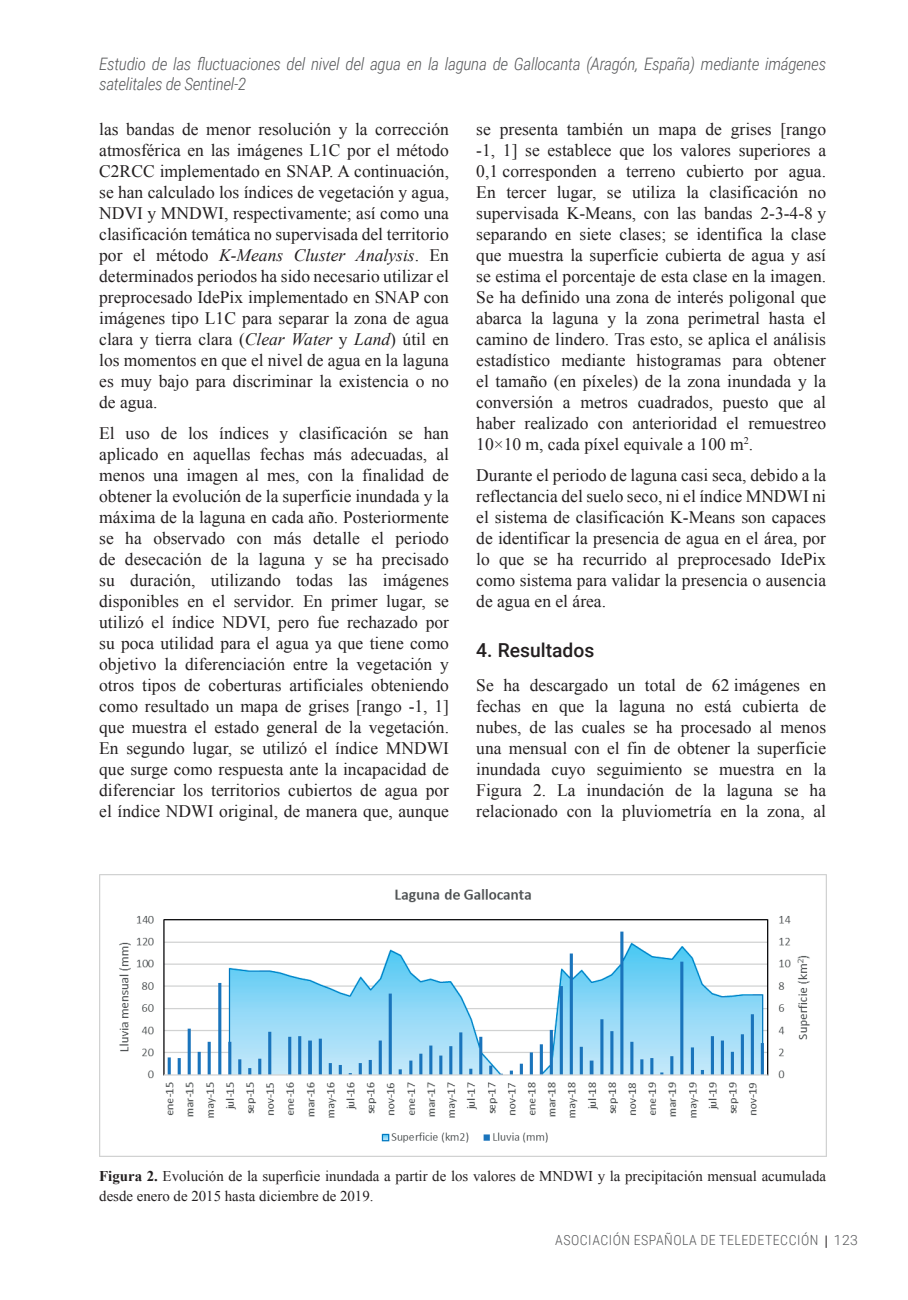
<style>
.page{position:relative;width:908px;height:1300px;background:#fff}
.page>*{position:absolute;margin:0;border:0;box-sizing:border-box;transform-origin:0 0}
.t1{font:500 19.25px "Roboto";color:#231f20}
.TD_06_TXT_GRAL_esp{font:17.5px/21px "Times New Roman";color:#231f20;text-align:justify}
.t2{font:italic 300 17.15px/20.7px "Roboto Condensed";letter-spacing:-.02em;color:#57585a}
.TD_09_PIE_FOTO{font:14.88px/19.9px "Times New Roman";color:#231f20}
.t3{font:300 14px "Roboto Condensed";letter-spacing:.035em;color:#57585a}
.t4{font:300 14px "Roboto";color:#57585a}
.s1{font-style:italic}
.s2{font-weight:700}
</style>
<div class="page">
<svg style="left:826px;top:1235px;width:1px;height:13px"></svg>
<img style="left:99px;top:874px;width:727px;height:282px">
<p class="t2" style="left:99px;top:53px;width:728px">Estudio de las fluctuaciones del nivel del agua en la laguna de Gallocanta (Aragón, España) mediante imágenes satelitales de Sentinel-2</p>
<p class="TD_06_TXT_GRAL_esp" style="left:99px;top:118px;width:351px">las bandas de menor resolución y la corrección atmosférica en las imágenes L1C por el método C2RCC implementado en SNAP. A continuación, se han calculado los índices de vegetación y agua, NDVI y MNDWI, respectivamente; así como una clasificación temática no supervisada del territorio por el método <span class="s1">K-Means Cluster Analysis</span>. En determinados periodos ha sido necesario utilizar el preprocesado IdePix implementado en SNAP con imágenes tipo L1C para separar la zona de agua clara y tierra clara (<span class="s1">Clear Water</span> y <span class="s1">Land</span>) útil en los momentos en que el nivel de agua en la laguna es muy bajo para discriminar la existencia o no de agua.</p>
<p class="TD_06_TXT_GRAL_esp" style="left:99px;top:422px;width:351px">El uso de los índices y clasificación se han aplicado en aquellas fechas más adecuadas, al menos una imagen al mes, con la finalidad de obtener la evolución de la superficie inundada y la máxima de la laguna en cada año. Posteriormente se ha observado con más detalle el periodo de desecación de la laguna y se ha precisado su duración, utilizando todas las imágenes disponibles en el servidor. En primer lugar, se utilizó el índice NDVI, pero fue rechazado por su poca utilidad para el agua ya que tiene como objetivo la diferenciación entre la vegetación y otros tipos de coberturas artificiales obteniendo como resultado un mapa de grises [rango -1, 1] que muestra el estado general de la vegetación.<br>En segundo lugar, se utilizó el índice MNDWI que surge como respuesta ante la incapacidad de diferenciar los territorios cubiertos de agua por el índice NDWI original, de manera que, aunque</p>
<p class="TD_06_TXT_GRAL_esp" style="left:476px;top:118px;width:351px">se presenta también un mapa de grises [rango -1, 1] se establece que los valores superiores a 0,1 corresponden a terreno cubierto por agua.<br>En tercer lugar, se utiliza la clasificación no supervisada K-Means, con las bandas 2-3-4-8 y separando en siete clases; se identifica la clase que muestra la superficie cubierta de agua y así se estima el porcentaje de esta clase en la imagen.<br>Se ha definido una zona de interés poligonal que abarca la laguna y la zona perimetral hasta el camino de lindero. Tras esto, se aplica el análisis estadístico mediante histogramas para obtener el tamaño (en píxeles) de la zona inundada y la conversión a metros cuadrados, puesto que al haber realizado con anterioridad el remuestreo 10×10 m, cada píxel equivale a 100 m<sup>2</sup>.</p>
<p class="TD_06_TXT_GRAL_esp" style="left:476px;top:464px;width:351px">Durante el periodo de laguna casi seca, debido a la reflectancia del suelo seco, ni el índice MNDWI ni el sistema de clasificación K-Means son capaces de identificar la presencia de agua en el área, por lo que se ha recurrido al preprocesado IdePix como sistema para validar la presencia o ausencia de agua en el área.</p>
<p class="t1" style="left:476px;top:636px;width:120px">4. Resultados</p>
<p class="TD_06_TXT_GRAL_esp" style="left:476px;top:674px;width:351px">Se ha descargado un total de 62 imágenes en fechas en que la laguna no está cubierta de nubes, de las cuales se ha procesado al menos una mensual con el fin de obtener la superficie inundada cuyo seguimiento se muestra en la Figura 2. La inundación de la laguna se ha relacionado con la pluviometría en la zona, al</p>
<p class="TD_09_PIE_FOTO" style="left:99px;top:1165px;width:728px"><span class="s2">Figura 2.</span> Evolución de la superficie inundada a partir de los valores de MNDWI y la precipitación mensual acumulada desde enero de 2015 hasta diciembre de 2019.</p>
<p class="t3" style="left:555px;top:1230px;width:265px">ASOCIACIÓN ESPAÑOLA DE TELEDETECCIÓN</p>
<p class="t4" style="left:834px;top:1230px;width:26px">123</p>
</div>
